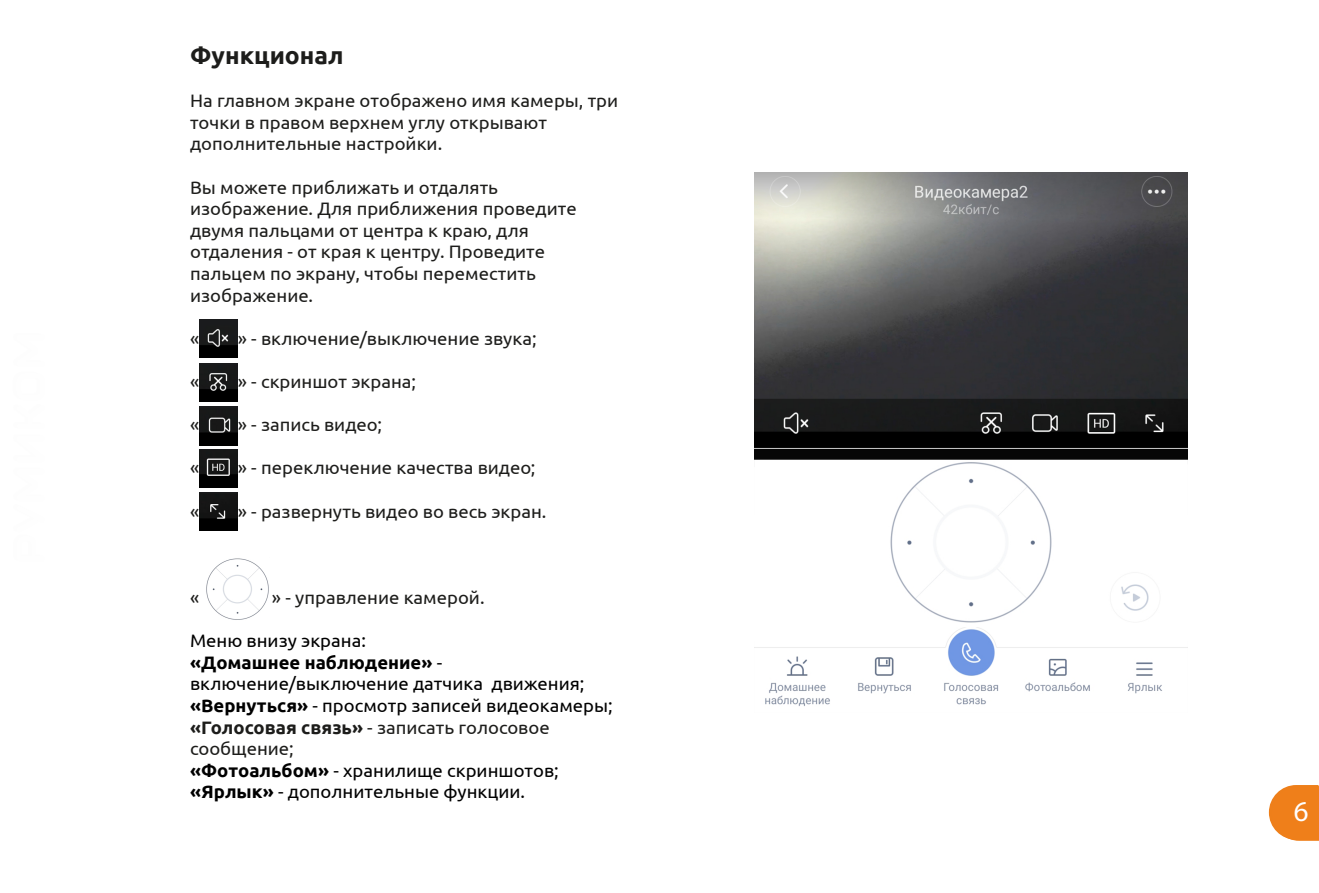
<style>
.page{position:relative;width:1319px;height:893px;background:#fff}
.page>*{position:absolute;margin:0;border:0;box-sizing:border-box;transform-origin:0 0}
.t1{font:28.8px "Myriad Pro";color:#fff}
.t2{font:700 24px "Ubuntu";color:#1d1d1b}
.t3{font:18px/21.6px "Ubuntu";color:#1d1d1b}
.t4{font:18px/21.6px "Ubuntu";color:#000}
.s1{font-weight:700}
.s2{font-weight:700;color:#1d1d1b}
.s3{color:#1d1d1b}
</style>
<div class="page">
<svg style="left:1268px;top:785px;width:50px;height:56px;background:#f1913b"></svg>
<img style="left:754px;top:173px;width:432px;height:533px">
<img style="left:199px;top:319px;width:38px;height:38px">
<img style="left:199px;top:363px;width:38px;height:38px">
<img style="left:199px;top:407px;width:38px;height:38px">
<img style="left:199px;top:450px;width:38px;height:38px">
<img style="left:199px;top:493px;width:38px;height:38px">
<img style="left:206px;top:558px;width:63px;height:62px">
<h2 class="t2" style="left:190px;top:41px;width:155px">Функционал</h2>
<p class="t3" style="left:190px;top:89px;width:429px">На главном экране отображено имя камеры, три точки в правом верхнем углу открывают дополнительные настройки.</p>
<p class="t3" style="left:190px;top:176px;width:388px">Вы можете приближать и отдалять изображение. Для приближения проведите двумя пальцами от центра к краю, для отдаления - от края к центру. Проведите пальцем по экрану, чтобы переместить изображение.</p>
<p class="t3" style="left:190px;top:327px;width:11px">«</p>
<p class="t3" style="left:238px;top:327px;width:300px">» - включение/выключение звука;</p>
<p class="t3" style="left:190px;top:370px;width:11px">«</p>
<p class="t3" style="left:238px;top:370px;width:180px">» - скриншот экрана;</p>
<p class="t3" style="left:190px;top:413px;width:11px">«</p>
<p class="t3" style="left:238px;top:413px;width:146px">» - запись видео;</p>
<p class="t3" style="left:190px;top:457px;width:11px">«</p>
<p class="t3" style="left:238px;top:457px;width:299px">» - переключение качества видео;</p>
<p class="t3" style="left:190px;top:500px;width:11px">«</p>
<p class="t3" style="left:238px;top:500px;width:310px">» - развернуть видео во весь экран.</p>
<p class="t3" style="left:190px;top:586px;width:11px">«</p>
<p class="t3" style="left:272px;top:586px;width:214px">» - управление камерой.</p>
<p class="t4" style="left:190px;top:629px;width:424px">Меню внизу экрана:<br><span class="s1">«Домашнее наблюдение»</span> - включение/выключение датчика движения; <span class="s1">«Вернуться»</span> - просмотр записей видеокамеры; <span class="s2">«Голосовая связь»</span> <span class="s3">- записать голосовое сообщение;<br></span><span class="s1">«Фотоальбом»</span> - хранилище скриншотов; <span class="s1">«Ярлык»</span> - дополнительные функции.</p>
<h1 class="t1" style="left:1293px;top:793px;width:16px">6</h1>
</div>
